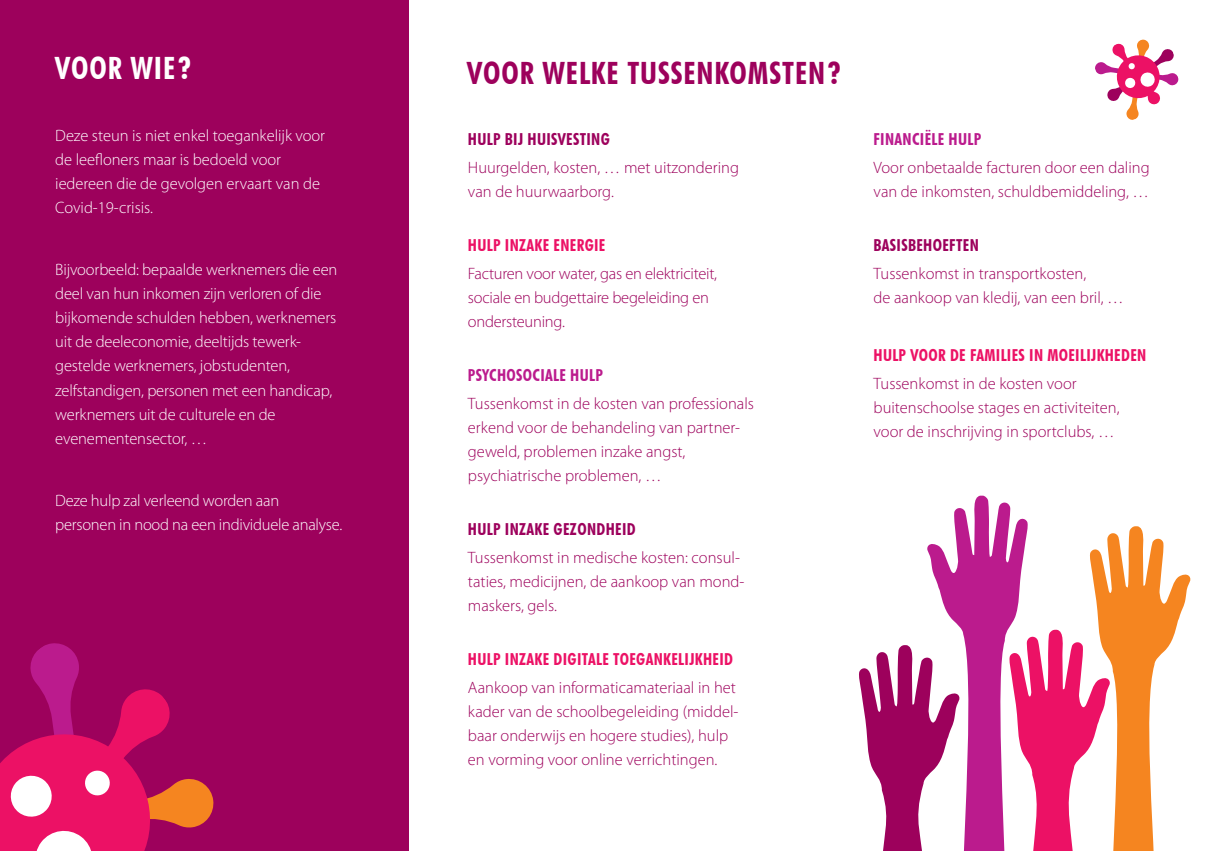
<style>
.page{position:relative;width:1221px;height:851px;background:#fff}
.page>*{position:absolute;margin:0;border:0;box-sizing:border-box;transform-origin:0 0}
.t1{font:700 condensed 30.75px "Futura ABT";letter-spacing:.03em;color:#9d015c}
.t2{font:700 condensed 30.75px "Futura ABT";letter-spacing:.03em;color:#fff}
.t3{font:300 16.5px/24px "Myriad Pro";color:#9d015c}
.t4{font:300 16.5px/24px "Myriad Pro";letter-spacing:-.01em;color:#fff}
.t5{font:700 condensed 16.5px "Futura ABT";letter-spacing:.02em;color:#ec1165}
.t6{font:700 condensed 16.5px "Futura ABT";letter-spacing:.02em;color:#9d015c}
.t7{font:700 condensed 16.5px "Futura ABT";letter-spacing:.02em;color:#bb1b8d}
</style>
<div class="page">
<div style="left:0;top:0;width:408px;height:850px;background:#9d015c"></div>
<svg style="left:859px;top:495px;width:332px;height:355px"></svg>
<svg style="left:1095px;top:39px;width:83px;height:81px"></svg>
<svg style="left:0;top:643px;width:214px;height:207px"></svg>
<h1 class="t2" style="left:55px;top:49px;width:138px">VOOR WIE?</h1>
<p class="t4" style="left:55px;top:123px;width:271px">Deze steun is niet enkel toegankelijk voor de leefloners maar is bedoeld voor iedereen die de gevolgen ervaart van de Covid-19-crisis.</p>
<p class="t4" style="left:55px;top:258px;width:283px">Bijvoorbeeld: bepaalde werknemers die een deel van hun inkomen zijn verloren of die bijkomende schulden hebben, werknemers uit de deeleconomie, deeltijds tewerk&shy;gestelde werknemers, jobstudenten, zelfstandigen, personen met een handicap, werknemers uit de culturele en de evenementensector, …</p>
<p class="t4" style="left:55px;top:488px;width:288px">Deze hulp zal verleend worden aan personen in nood na een individuele analyse.</p>
<h1 class="t1" style="left:467px;top:54px;width:375px">VOOR WELKE TUSSENKOMSTEN?</h1>
<p class="t6" style="left:468px;top:129px;width:143px">HULP BIJ HUISVESTING</p>
<p class="t3" style="left:468px;top:155px;width:272px">Huurgelden, kosten, … met uitzondering van de huurwaarborg.</p>
<p class="t5" style="left:468px;top:235px;width:139px">HULP INZAKE ENERGIE</p>
<p class="t3" style="left:468px;top:261px;width:251px">Facturen voor water, gas en elektriciteit, sociale en budgettaire begeleiding en ondersteuning.</p>
<p class="t7" style="left:468px;top:365px;width:136px">PSYCHOSOCIALE HULP</p>
<p class="t3" style="left:468px;top:391px;width:287px">Tussenkomst in de kosten van professionals erkend voor de behandeling van partner&shy;geweld, problemen inzake angst, psychiatrische problemen, …</p>
<p class="t6" style="left:468px;top:519px;width:169px">HULP INZAKE GEZONDHEID</p>
<p class="t3" style="left:468px;top:545px;width:278px">Tussenkomst in medische kosten: consul&shy;taties, medicijnen, de aankoop van mond&shy;maskers, gels.</p>
<p class="t5" style="left:468px;top:649px;width:266px">HULP INZAKE DIGITALE TOEGANKELIJKHEID</p>
<p class="t3" style="left:468px;top:675px;width:272px">Aankoop van informaticamateriaal in het kader van de schoolbegeleiding (middel&shy;baar onderwijs en hogere studies), hulp en vorming voor online verrichtingen.</p>
<p class="t7" style="left:873px;top:129px;width:109px">FINANCIËLE HULP</p>
<p class="t3" style="left:873px;top:155px;width:277px">Voor onbetaalde facturen door een daling van de inkomsten, schuldbemiddeling, …</p>
<p class="t6" style="left:873px;top:235px;width:107px">BASISBEHOEFTEN</p>
<p class="t3" style="left:873px;top:261px;width:252px">Tussenkomst in transportkosten,<br>de aankoop van kledij, van een bril, …</p>
<p class="t5" style="left:873px;top:345px;width:274px">HULP VOOR DE FAMILIES IN MOEILIJKHEDEN</p>
<p class="t3" style="left:873px;top:371px;width:247px">Tussenkomst in de kosten voor buitenschoolse stages en activiteiten, voor de inschrijving in sportclubs, …</p>
</div>
